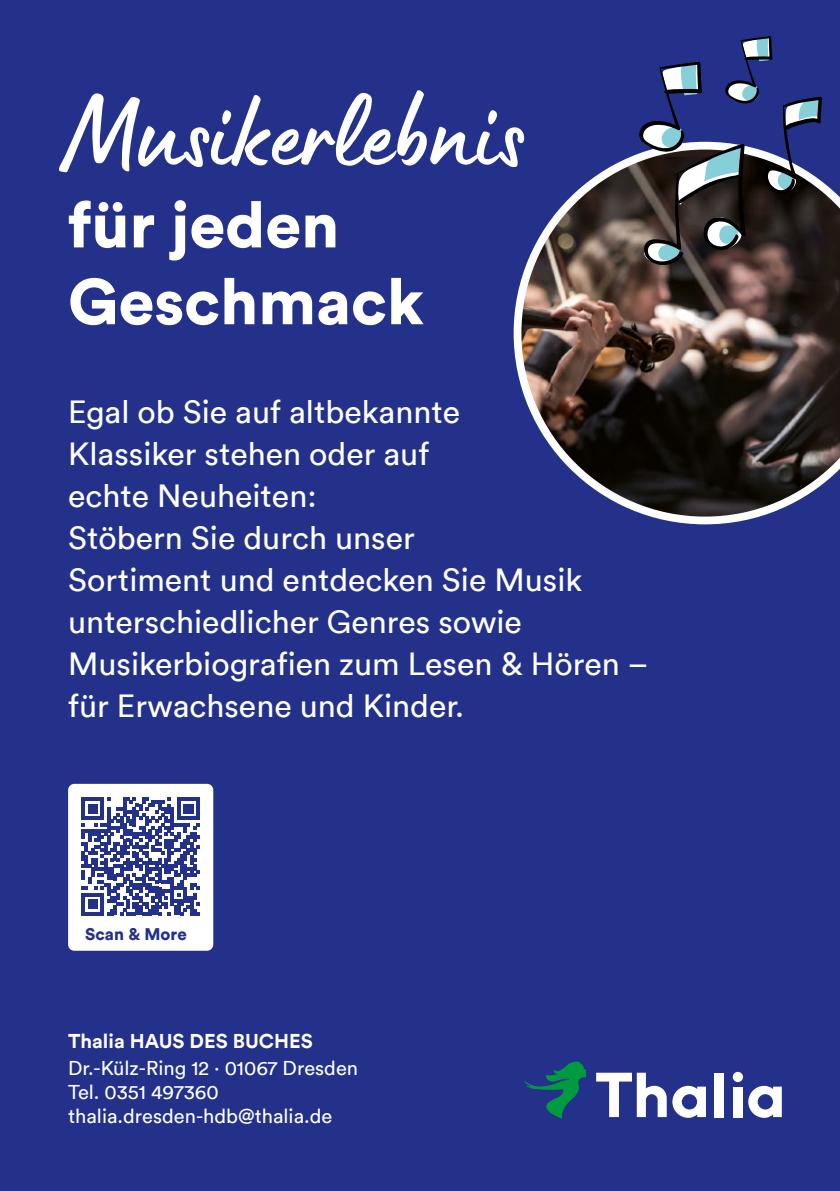
<style>
.page{position:relative;width:840px;height:1191px;background:#fff}
.page>*{position:absolute;margin:0;border:0;box-sizing:border-box;transform-origin:0 0}
.t1{font:108px "Lumios Marker";color:#fff}
.t2{font:900 64px/76.8px "Circular Pro TT";color:#fff}
.t3{font:32px/42px "Circular Pro TT";color:#fff}
.t4{font:20px/24px "Circular Pro TT";color:#fff}
.t5{font:700 20px "Circular Pro TT";color:#fff}
.t6{font:900 16.8px "Circular Pro TT";color:#23318a}
</style>
<div class="page">
<div style="left:0;top:0;width:839px;height:1191px;background:#23318a"></div>
<svg style="left:748px;top:1085px;width:33px;height:32px"></svg>
<svg style="left:732px;top:1071px;width:10px;height:11px"></svg>
<div style="left:714px;top:1073px;width:9px;height:44px;background:#fff"></div>
<div style="left:732px;top:1087px;width:9px;height:30px;background:#fff"></div>
<svg style="left:596px;top:1072px;width:70px;height:45px"></svg>
<svg style="left:672px;top:1085px;width:33px;height:32px"></svg>
<svg style="left:524px;top:1061px;width:62px;height:57px"></svg>
<div style="left:69px;top:785px;width:143px;height:164px;background:#fff;border-radius:5px"></div>
<div style="left:68px;top:784px;width:145px;height:166px;border:3px solid #fff;border-radius:5px"></div>
<svg style="left:82px;top:797px;width:117px;height:118px"></svg>
<img style="left:513px;top:154px;width:326px;height:370px">
<svg style="left:637px;top:36px;width:184px;height:230px"></svg>
<h1 class="t1" style="left:68px;top:63px;width:457px">Musikerlebnis</h1>
<h2 class="t2" style="left:68px;top:184px;width:357px">für jeden<br>Geschmack</h2>
<p class="t3" style="left:68px;top:389px;width:581px">Egal ob Sie auf altbekannte<br>Klassiker stehen oder auf<br>echte Neuheiten:<br>Stöbern Sie durch unser<br>Sortiment und entdecken Sie Musik unterschiedlicher Genres sowie<br>Musikerbiografien zum Lesen &amp; Hören – für Erwachsene und Kinder.</p>
<p class="t6" style="left:85px;top:922px;width:103px">Scan &amp; More</p>
<p class="t5" style="left:68px;top:1027px;width:246px">Thalia HAUS DES BUCHES</p>
<p class="t4" style="left:68px;top:1055px;width:291px">Dr.-Külz-Ring 12 · 01067 Dresden<br>Tel. 0351 497360 thalia.dresden-hdb@thalia.de</p>
</div>
